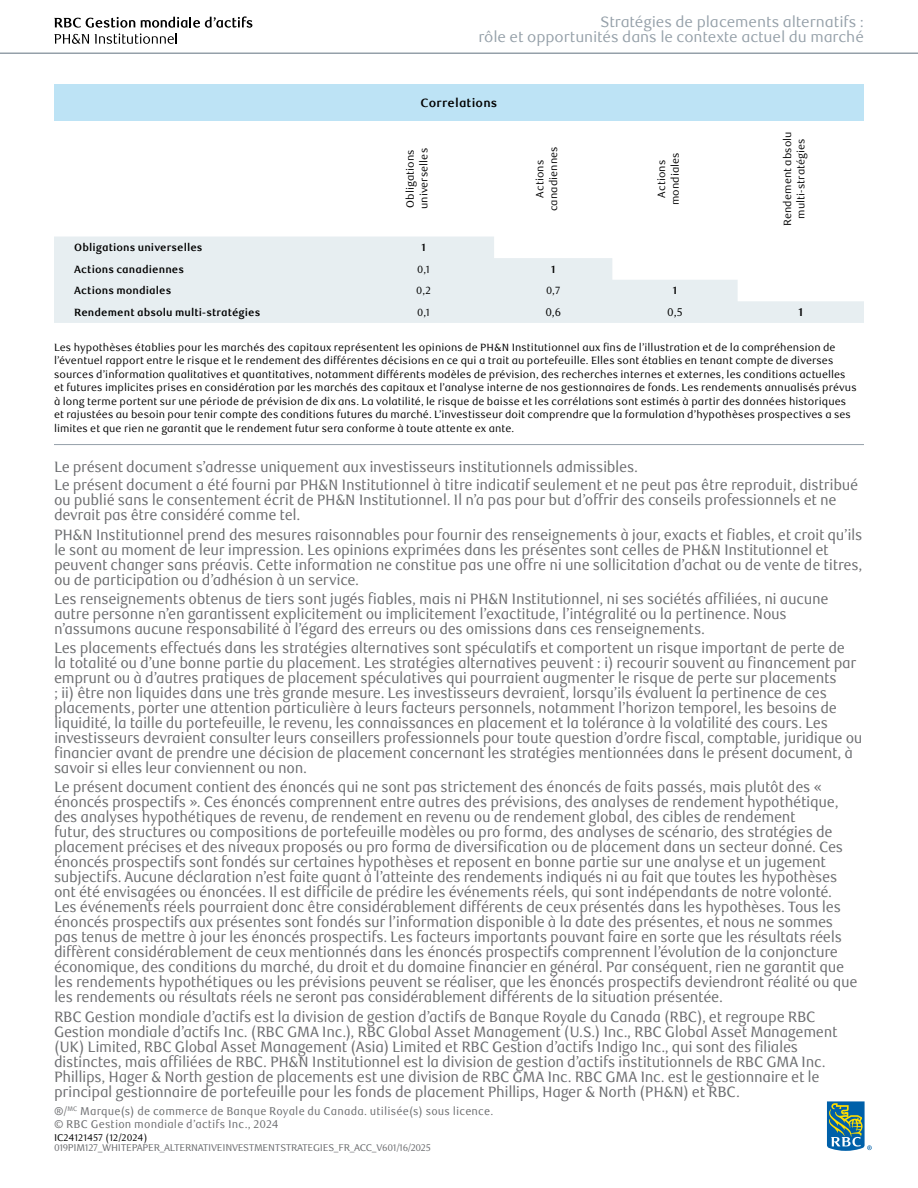
<style>
.page{position:relative;width:918px;height:1188px;background:#fff}
.page>*{position:absolute;margin:0;border:0;box-sizing:border-box;transform-origin:0 0}
.Inside_Pages_ACC_P_Disclosure_no_keyline{font:15px/15px "RBC Text Cond";letter-spacing:-.025em;color:#6d6e71}
.t1{font:15px/15px "RBC Text";letter-spacing:-.005em;color:#95a0a9;text-align:right}
.Inside_Pages_ACC_P_Disclosure_with_Keyli{font:15px "RBC Text Cond";letter-spacing:-.025em;color:#6d6e71}
.Charts_Tables_ACC_T_Table_Row_Column_Hea{font:700 12px "RBC Text";letter-spacing:.015em;color:#000}
.Inside_Pages_ACC_P_Trademark{font:11.25px/13.5px "RBC Text Cond";letter-spacing:.015em;color:#6d6e71}
.Charts_Tables_ACC_T_Chart_Table_Text{font:11.25px "RBC Text";color:#000}
.Charts_Tables_ACC_T_Chart_Table_Text-2{font:700 11.25px "RBC Text";color:#000}
.Inside_Pages_ACC_P_Footnotes{font:10.5px/13.5px "RBC Text";letter-spacing:.01em;color:#000}
.Charts_Tables_ACC_T_Chart_Table_Text-3{font:10.5px/13.5px "RBC Text";letter-spacing:.01em;color:#000;text-align:center}
.Charts_Tables_ACC_T_Table_Row_Column_Hea-2{font:700 10.5px "RBC Text";letter-spacing:.01em;color:#000}
.Charts_Tables_ACC_T_Chart_Table_Text-4{font:700 10.5px "RBC Text";color:#000}
.t2{font:9.75px "RBC Text";letter-spacing:-.03em;color:#6d6e71}
.t3{font:9.75px "RBC Text";color:#000}
</style>
<div class="page">
<hr style="left:0;top:52px;width:918px;height:2px;background:#95a0a9">
<svg style="left:827px;top:1101px;width:45px;height:50px"></svg>
<svg style="left:54px;top:16px;width:198px;height:28px"></svg>
<div style="left:54px;top:84px;width:810px;height:37px;background:#bde3f5"></div>
<svg style="left:54px;top:237px;width:810px;height:86px;fill:#e7eef1"></svg>
<hr style="left:54px;top:444px;width:810px;height:1px;background:#95a0a9">
<p class="t1" style="left:478px;top:15px;width:387px">Stratégies de placements alternatifs :<br>rôle et opportunités dans le contexte actuel du marché</p>
<h1 class="Charts_Tables_ACC_T_Table_Row_Column_Hea" style="left:421px;top:95px;width:78px">Correlations</h1>
<p class="Charts_Tables_ACC_T_Chart_Table_Text-3" style="left:404px;top:209px;width:63px;text-align:left;rotate:-90deg">Obligations universelles</p>
<p class="Charts_Tables_ACC_T_Chart_Table_Text-3" style="left:533px;top:211px;width:66px;rotate:-90deg">Actions canadiennes</p>
<p class="Charts_Tables_ACC_T_Chart_Table_Text-3" style="left:655px;top:205px;width:54px;rotate:-90deg">Actions mondiales</p>
<p class="Charts_Tables_ACC_T_Chart_Table_Text-3" style="left:781px;top:226px;width:96px;rotate:-90deg">Rendement absolu multi-stratégies</p>
<h1 class="Charts_Tables_ACC_T_Table_Row_Column_Hea-2" style="left:74px;top:241px;width:130px">Obligations universelles</h1>
<p class="Charts_Tables_ACC_T_Chart_Table_Text-4" style="left:421px;top:241px;width:6px">1</p>
<h1 class="Charts_Tables_ACC_T_Table_Row_Column_Hea-2" style="left:74px;top:263px;width:111px">Actions canadiennes</h1>
<p class="Charts_Tables_ACC_T_Chart_Table_Text-3" style="left:417px;top:263px;width:14px">0,1</p>
<p class="Charts_Tables_ACC_T_Chart_Table_Text-4" style="left:551px;top:263px;width:6px">1</p>
<h1 class="Charts_Tables_ACC_T_Table_Row_Column_Hea-2" style="left:74px;top:284px;width:99px">Actions mondiales</h1>
<p class="Charts_Tables_ACC_T_Chart_Table_Text-3" style="left:416px;top:284px;width:16px">0,2</p>
<p class="Charts_Tables_ACC_T_Chart_Table_Text-3" style="left:546px;top:284px;width:16px">0,7</p>
<p class="Charts_Tables_ACC_T_Chart_Table_Text-4" style="left:673px;top:284px;width:6px">1</p>
<h1 class="Charts_Tables_ACC_T_Table_Row_Column_Hea-2" style="left:74px;top:306px;width:188px">Rendement absolu multi-stratégies</h1>
<p class="Charts_Tables_ACC_T_Chart_Table_Text-3" style="left:417px;top:306px;width:14px">0,1</p>
<p class="Charts_Tables_ACC_T_Chart_Table_Text" style="left:545px;top:306px;width:17px">0,6</p>
<p class="Charts_Tables_ACC_T_Chart_Table_Text" style="left:667px;top:306px;width:17px">0,5</p>
<p class="Charts_Tables_ACC_T_Chart_Table_Text-2" style="left:798px;top:306px;width:6px">1</p>
<p class="Inside_Pages_ACC_P_Footnotes" style="left:54px;top:341px;width:804px">Les hypothèses établies pour les marchés des capitaux représentent les opinions de PH&amp;N Institutionnel aux fins de l’illustration et de la compréhension de l’éventuel rapport entre le risque et le rendement des différentes décisions en ce qui a trait au portefeuille. Elles sont établies en tenant compte de diverses sources d’information qualitatives et quantitatives, notamment différents modèles de prévision, des recherches internes et externes, les conditions actuelles et futures implicites prises en considération par les marchés des capitaux et l’analyse interne de nos gestionnaires de fonds. Les rendements annualisés prévus à long terme portent sur une période de prévision de dix ans. La volatilité, le risque de baisse et les corrélations sont estimés à partir des données historiques et rajustées au besoin pour tenir compte des conditions futures du marché. L’investisseur doit comprendre que la formulation d’hypothèses prospectives a ses limites et que rien ne garantit que le rendement futur sera conforme à toute attente ex ante.</p>
<p class="Inside_Pages_ACC_P_Disclosure_with_Keyli" style="left:54px;top:458px;width:586px">Le présent document s’adresse uniquement aux investisseurs institutionnels admissibles.</p>
<p class="Inside_Pages_ACC_P_Disclosure_no_keyline" style="left:54px;top:478px;width:806px">Le présent document a été fourni par PH&amp;N Institutionnel à titre indicatif seulement et ne peut pas être reproduit, distribué ou publié sans le consentement écrit de PH&amp;N Institutionnel. Il n’a pas pour but d’offrir des conseils professionnels et ne devrait pas être considéré comme tel.</p>
<p class="Inside_Pages_ACC_P_Disclosure_no_keyline" style="left:54px;top:527px;width:810px">PH&amp;N Institutionnel prend des mesures raisonnables pour fournir des renseignements à jour, exacts et fiables, et croit qu’ils le sont au moment de leur impression. Les opinions exprimées dans les présentes sont celles de PH&amp;N Institutionnel et peuvent changer sans préavis. Cette information ne constitue pas une offre ni une sollicitation d’achat ou de vente de titres, ou de participation ou d’adhésion à un service.</p>
<p class="Inside_Pages_ACC_P_Disclosure_no_keyline" style="left:54px;top:591px;width:776px">Les renseignements obtenus de tiers sont jugés fiables, mais ni PH&amp;N Institutionnel, ni ses sociétés affiliées, ni aucune autre personne n’en garantissent explicitement ou implicitement l’exactitude, l’intégralité ou la pertinence. Nous n’assumons aucune responsabilité à l’égard des erreurs ou des omissions dans ces renseignements.</p>
<p class="Inside_Pages_ACC_P_Disclosure_no_keyline" style="left:54px;top:641px;width:810px">Les placements effectués dans les stratégies alternatives sont spéculatifs et comportent un risque important de perte de<br>la totalité ou d’une bonne partie du placement. Les stratégies alternatives peuvent : i) recourir souvent au financement par emprunt ou à d’autres pratiques de placement spéculatives qui pourraient augmenter le risque de perte sur placements<br>; ii) être non liquides dans une très grande mesure. Les investisseurs devraient, lorsqu’ils évaluent la pertinence de ces placements, porter une attention particulière à leurs facteurs personnels, notamment l’horizon temporel, les besoins de liquidité, la taille du portefeuille, le revenu, les connaissances en placement et la tolérance à la volatilité des cours. Les investisseurs devraient consulter leurs conseillers professionnels pour toute question d’ordre fiscal, comptable, juridique ou financier avant de prendre une décision de placement concernant les stratégies mentionnées dans le présent document, à savoir si elles leur conviennent ou non.</p>
<p class="Inside_Pages_ACC_P_Disclosure_no_keyline" style="left:54px;top:780px;width:805px">Le présent document contient des énoncés qui ne sont pas strictement des énoncés de faits passés, mais plutôt des « énoncés prospectifs ». Ces énoncés comprennent entre autres des prévisions, des analyses de rendement hypothétique, des analyses hypothétiques de revenu, de rendement en revenu ou de rendement global, des cibles de rendement<br>futur, des structures ou compositions de portefeuille modèles ou pro forma, des analyses de scénario, des stratégies de placement précises et des niveaux proposés ou pro forma de diversification ou de placement dans un secteur donné. Ces énoncés prospectifs sont fondés sur certaines hypothèses et reposent en bonne partie sur une analyse et un jugement subjectifs. Aucune déclaration n’est faite quant à l’atteinte des rendements indiqués ni au fait que toutes les hypothèses ont été envisagées ou énoncées. Il est difficile de prédire les événements réels, qui sont indépendants de notre volonté.<br>Les événements réels pourraient donc être considérablement différents de ceux présentés dans les hypothèses. Tous les énoncés prospectifs aux présentes sont fondés sur l’information disponible à la date des présentes, et nous ne sommes pas tenus de mettre à jour les énoncés prospectifs. Les facteurs importants pouvant faire en sorte que les résultats réels diffèrent considérablement de ceux mentionnés dans les énoncés prospectifs comprennent l’évolution de la conjoncture économique, des conditions du marché, du droit et du domaine financier en général. Par conséquent, rien ne garantit que les rendements hypothétiques ou les prévisions peuvent se réaliser, que les énoncés prospectifs deviendront réalité ou que les rendements ou résultats réels ne seront pas considérablement différents de la situation présentée.</p>
<p class="Inside_Pages_ACC_P_Disclosure_no_keyline" style="left:54px;top:1009px;width:785px">RBC Gestion mondiale d’actifs est la division de gestion d’actifs de Banque Royale du Canada (RBC), et regroupe RBC Gestion mondiale d’actifs Inc. (RBC GMA Inc.), RBC Global Asset Management (U.S.) Inc., RBC Global Asset Management (UK) Limited, RBC Global Asset Management (Asia) Limited et RBC Gestion d’actifs Indigo Inc., qui sont des filiales distinctes, mais affiliées de RBC. PH&amp;N Institutionnel est la division de gestion d’actifs institutionnels de RBC GMA Inc.<br>Phillips, Hager &amp; North gestion de placements est une division de RBC GMA Inc. RBC GMA Inc. est le gestionnaire et le principal gestionnaire de portefeuille pour les fonds de placement Phillips, Hager &amp; North (PH&amp;N) et RBC.</p>
<p class="Inside_Pages_ACC_P_Trademark" style="left:54px;top:1104px;width:441px">®/<sup>MC</sup> Marque(s) de commerce de Banque Royale du Canada. utilisée(s) sous licence. © RBC Gestion mondiale d’actifs Inc., 2024</p>
<p class="t3" style="left:54px;top:1132px;width:95px">IC24121457 (12/2024)</p>
<p class="t2" style="left:54px;top:1142px;width:64px">019PIM127_Whitepaper</p>
<p class="t2" style="left:160px;top:1142px;width:17px">_Alternative</p>
<p class="t2" style="left:222px;top:1142px;width:7px">investment</p>
<p class="t2" style="left:280px;top:1142px;width:7px">strategies</p>
<p class="t2" style="left:334px;top:1142px;width:98px">_FR_ACC_v6 01/16/2025</p>
</div>
